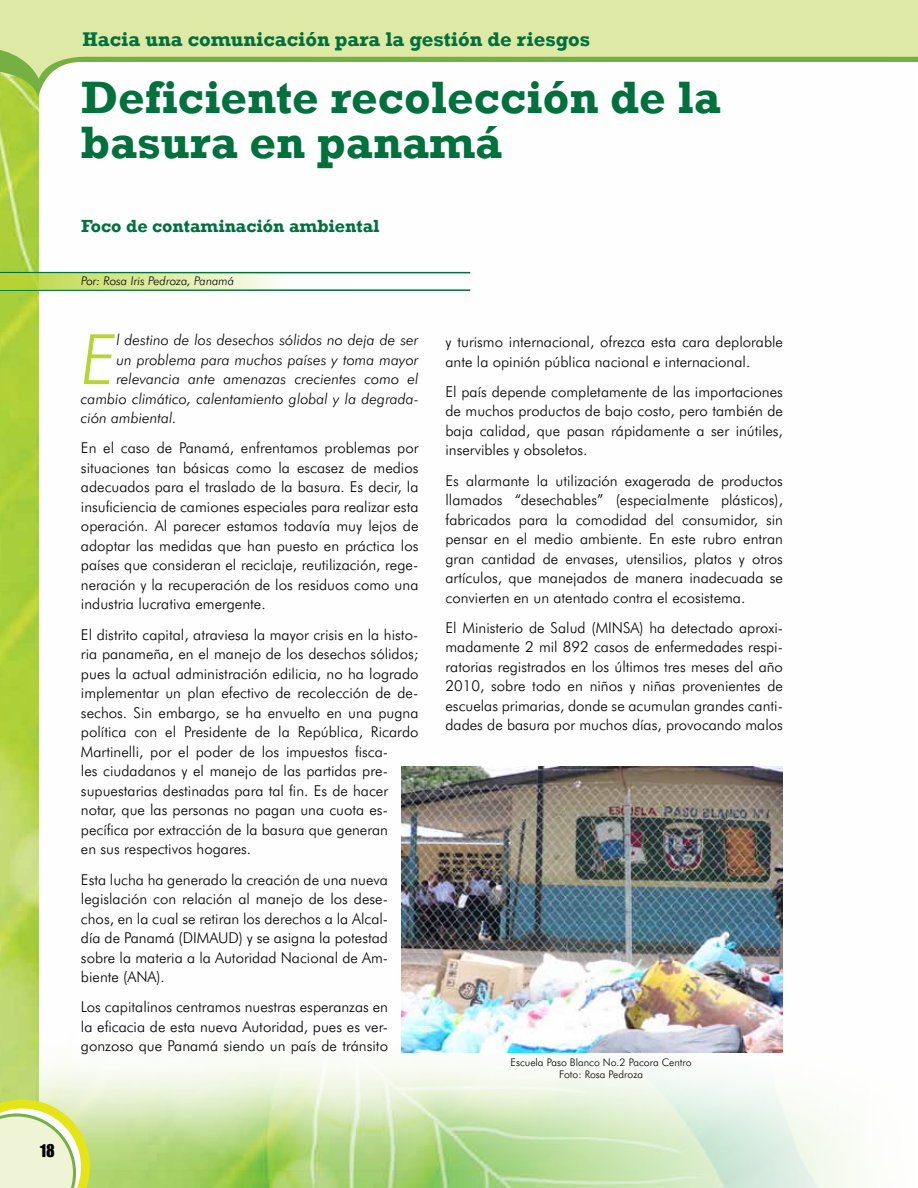
<style>
.page{position:relative;width:918px;height:1188px;background:#fff}
.page>*{position:absolute;margin:0;border:0;box-sizing:border-box;transform-origin:0 0}
.t1{font:italic 300 69.6px "Futura BT";color:#b7d433}
.t2{font:700 46.5px/45px "Rockwell";color:#00703c}
.t3{font:700 20.4px "Rockwell";color:#00703c}
.t4{font:700 18px "Rockwell";color:#00703c}
.t5{font:18px "Impact";color:#000}
.t6{font:300 15px/19.5px "Futura BT";color:#000;text-align:justify}
.t7{font:italic 300 15px "Futura BT";color:#000}
.t8{font:italic 300 12px "Futura BT";color:#000}
.t9{font:300 10.5px/12.6px "Futura BT";color:#000;text-align:center}
</style>
<div class="page">
<img style="left:0;top:97px;width:39px;height:1003px">
<img style="left:39px;top:271px;width:432px;height:917px">
<svg style="left:0;top:1100px;width:90px;height:88px;background:#e5edaf"></svg>
<svg style="left:240px;top:1011px;width:620px;height:177px"></svg>
<hr style="left:0;top:272px;width:470px;height:1px;background:#00703c">
<hr style="left:0;top:289px;width:470px;height:2px;background:#00703c">
<svg style="left:0;top:273px;width:348px;height:16px"></svg>
<img style="left:402px;top:766px;width:381px;height:286px">
<div style="left:0;top:0;width:917px;height:47px;background:#dde9a4"></div>
<svg style="left:0;top:47px;width:917px;height:50px"></svg>
<svg style="left:917px;top:0;width:1px;height:62px"></svg>
<p class="t5" style="left:40px;top:1140px;width:17px">18</p>
<h3 class="t3" style="left:82px;top:27px;width:509px">Hacia una comunicación para la gestión de riesgos</h3>
<h2 class="t2" style="left:81px;top:75px;width:641px">Deficiente recolección de la basura en panamá</h2>
<p class="t4" style="left:81px;top:215px;width:300px">Foco de contaminación ambiental</p>
<p class="t8" style="left:81px;top:273px;width:155px">Por: Rosa Iris Pedroza, Panamá</p>
<h1 class="t1" style="left:81px;top:317px;width:37px">E</h1>
<p class="t7" style="left:116px;top:331px;width:304px">l destino de los desechos sólidos no deja de ser</p>
<p class="t7" style="left:116px;top:350px;width:304px">un problema para muchos países y toma mayor</p>
<p class="t7" style="left:116px;top:370px;width:304px">relevancia ante amenazas crecientes como el</p>
<p class="t7" style="left:81px;top:389px;width:339px">cambio climático, calentamiento global y la degrada-</p>
<p class="t7" style="left:81px;top:409px;width:97px">ción ambiental.</p>
<p class="t6" style="left:81px;top:438px;width:339px">En el caso de Panamá, enfrentamos problemas por situaciones tan básicas como la escasez de medios adecuados para el traslado de la basura. Es decir, la insuficiencia de camiones especiales para realizar esta operación. Al parecer estamos todavía muy lejos de adoptar las medidas que han puesto en práctica los países que consideran el reciclaje, reutilización, rege&shy;neración y la recuperación de los residuos como una industria lucrativa emergente.</p>
<p class="t6" style="left:81px;top:625px;width:339px;text-align:left">El distrito capital, atraviesa la mayor crisis en la histo&shy;ria panameña, en el manejo de los desechos sólidos; pues la actual administración edilicia, no ha logrado implementar un plan efectivo de recolección de de&shy;sechos. Sin embargo, se ha envuelto en una pugna política con el Presidente de la República, Ricardo Martinelli, por el poder de los impuestos fisca-<br>les ciudadanos y el manejo de las partidas pre&shy;supuestarias destinadas para tal fin. Es de hacer notar, que las personas no pagan una cuota es&shy;pecífica por extracción de la basura que generan<br>en sus respectivos hogares.</p>
<p class="t6" style="left:81px;top:869px;width:309px">Esta lucha ha generado la creación de una nueva legislación con relación al manejo de los dese&shy;chos, en la cual se retiran los derechos a la Alcal&shy;día de Panamá (DIMAUD) y se asigna la potestad sobre la materia a la Autoridad Nacional de Am&shy;biente (ANA).</p>
<p class="t6" style="left:81px;top:997px;width:309px">Los capitalinos centramos nuestras esperanzas en la eficacia de esta nueva Autoridad, pues es ver&shy;gonzoso que Panamá siendo un país de tránsito</p>
<p class="t6" style="left:445px;top:332px;width:339px">y turismo internacional, ofrezca esta cara deplorable ante la opinión pública nacional e internacional.</p>
<p class="t6" style="left:445px;top:382px;width:339px">El país depende completamente de las importaciones de muchos productos de bajo costo, pero también de baja calidad, que pasan rápidamente a ser inútiles, inservibles y obsoletos.</p>
<p class="t6" style="left:445px;top:470px;width:339px">Es alarmante la utilización exagerada de productos llamados “desechables” (especialmente plásticos), fabricados para la comodidad del consumidor, sin pensar en el medio ambiente. En este rubro entran gran cantidad de envases, utensilios, platos y otros artículos, que manejados de manera inadecuada se convierten en un atentado contra el ecosistema.</p>
<p class="t6" style="left:445px;top:618px;width:339px">El Ministerio de Salud (MINSA) ha detectado aproxi&shy;madamente 2 mil 892 casos de enfermedades respi&shy;ratorias registrados en los últimos tres meses del año 2010, sobre todo en niños y niñas provenientes de escuelas primarias, donde se acumulan grandes canti&shy;dades de basura por muchos días, provocando malos</p>
<p class="t9" style="left:511px;top:1055px;width:183px">Escuela Paso Blanco No.2 Pacora Centro<br>Foto: Rosa Pedroza</p>
</div>
